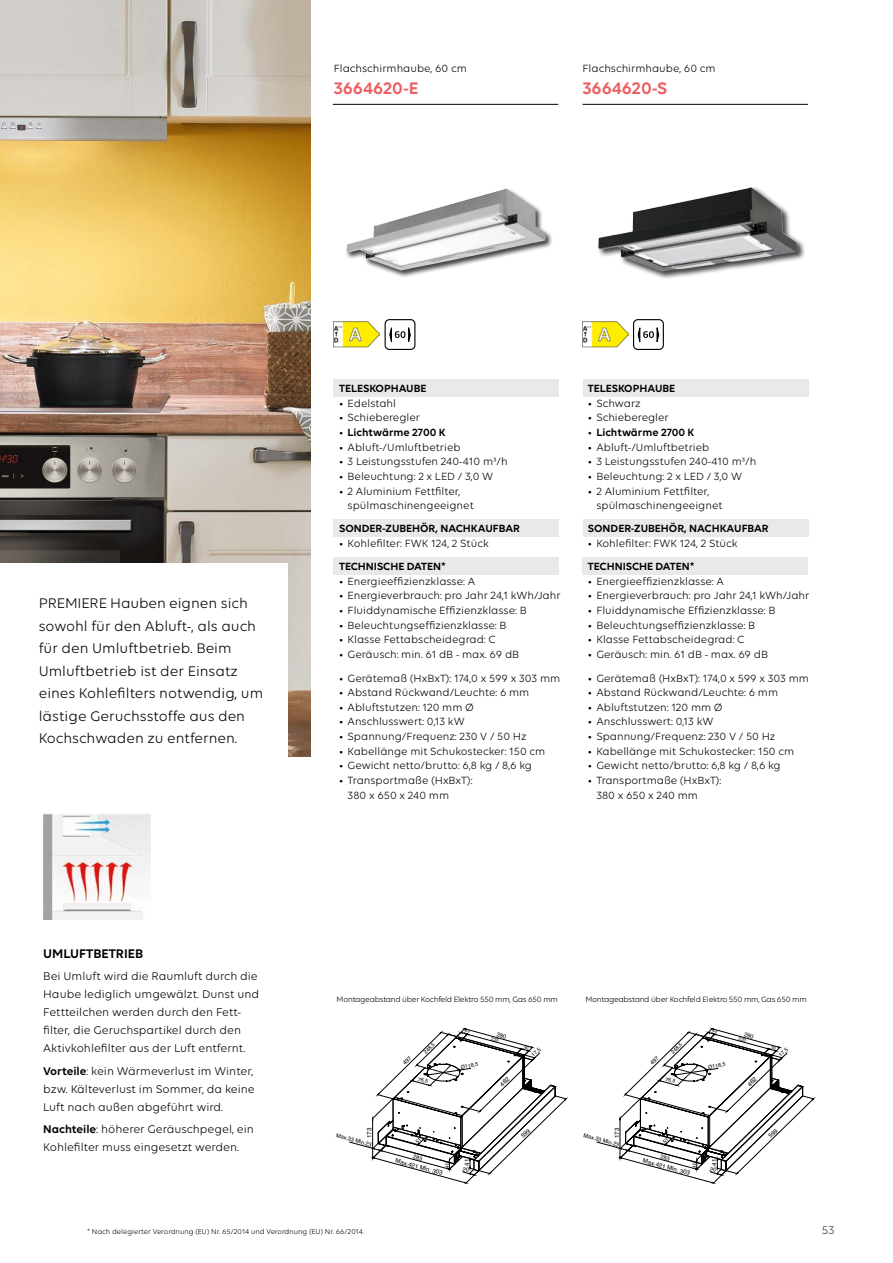
<style>
.page{position:relative;width:893px;height:1263px;background:#fff}
.page>*{position:absolute;margin:0;border:0;box-sizing:border-box;transform-origin:0 0}
.t1{font:600 18px "Volte";color:#eb5f62}
.t2{font:15px/22.5px "Volte";color:#000}
.t3{font:600 13.5px "Volte";color:#000}
.t4{font:12px/18px "Volte";color:#000}
.t5{font:12px "Volte";color:#3c3c3b}
.t6{font:11.25px/14.7px "Volte";color:#000}
.t7{font:600 11.25px "Volte";color:#000}
.t8{font:8.25px "Volte";letter-spacing:-.03em;color:#000}
.t9{font:7.5px "Volte";color:#000}
.t10{font:6.15px "Helvetica";color:#000}
.t11{font:5.55px "Helvetica";color:#000}
.t12{font:5.4px "Helvetica";color:#000}
.t13{font:5.25px "Helvetica";color:#000}
.t14{font:4.8px "Helvetica";color:#000}
.s1{font-weight:400}
.s2{font-weight:600}
</style>
<div class="page">
<div style="left:334px;top:379px;width:225px;height:17px;background:#e8e9e9"></div>
<div style="left:334px;top:519px;width:225px;height:17px;background:#e8e9e9"></div>
<div style="left:583px;top:379px;width:226px;height:17px;background:#e8e9e9"></div>
<div style="left:334px;top:557px;width:225px;height:17px;background:#e8e9e9"></div>
<div style="left:583px;top:519px;width:226px;height:17px;background:#e8e9e9"></div>
<hr style="left:583px;top:104px;width:225px;height:1px;background:#000">
<hr style="left:333px;top:104px;width:225px;height:1px;background:#000">
<div style="left:583px;top:557px;width:225px;height:17px;background:#e8e9e9"></div>
<img style="left:0;top:0;width:310px;height:757px">
<div style="left:0;top:563px;width:287px;height:234px;background:#fff"></div>
<img style="left:43px;top:813px;width:108px;height:106px">
<div style="left:385px;top:319px;width:30px;height:31px;border:1px solid #000;border-radius:4px"></div>
<svg style="left:389px;top:327px;width:22px;height:16px"></svg>
<div style="left:633px;top:319px;width:31px;height:31px;border:1px solid #000;border-radius:4px"></div>
<svg style="left:637px;top:327px;width:22px;height:16px"></svg>
<div style="left:597px;top:186px;width:208px;height:94px;background:#000;opacity:.75"></div>
<img style="left:598px;top:187px;width:199px;height:85px">
<div style="left:346px;top:187px;width:207px;height:91px;background:#000;opacity:.75"></div>
<img style="left:347px;top:189px;width:199px;height:81px">
<img style="left:334px;top:321px;width:45px;height:27px">
<img style="left:583px;top:321px;width:45px;height:27px">
<svg style="left:349px;top:1028px;width:218px;height:156px"></svg>
<svg style="left:597px;top:1028px;width:217px;height:156px"></svg>
<p class="t6" style="left:334px;top:61px;width:135px">Flachschirmhaube, 60 cm</p>
<h1 class="t1" style="left:334px;top:77px;width:86px">3664620-E</h1>
<p class="t6" style="left:583px;top:61px;width:135px">Flachschirmhaube, 60 cm</p>
<h1 class="t1" style="left:583px;top:77px;width:86px">3664620-S</h1>
<h2 class="t2" style="left:39px;top:592px;width:226px">PREMIERE Hauben eignen sich sowohl für den Abluft-, als auch für den Umluftbetrieb. Beim<br>Umluftbetrieb ist der Einsatz eines Kohlefilters notwendig, um lästige Geruchsstoffe aus den<br>Kochschwaden zu entfernen.</h2>
<p class="t7" style="left:339px;top:382px;width:89px">TELESKOPHAUBE</p>
<p class="t6" style="left:339px;top:396px;width:58px">• Edelstahl</p>
<p class="t6" style="left:339px;top:410px;width:82px">• Schieberegler</p>
<p class="t7" style="left:339px;top:426px;width:108px"><span class="s1">•</span> Lichtwärme 2700 K</p>
<p class="t6" style="left:339px;top:439px;width:123px">• Abluft-/Umluftbetrieb</p>
<p class="t6" style="left:339px;top:454px;width:170px">• 3 Leistungsstufen 240-410 m³/h</p>
<p class="t6" style="left:339px;top:469px;width:156px">• Beleuchtung: 2 x LED / 3,0 W</p>
<p class="t6" style="left:348px;top:483px;width:128px;text-indent:-9px">• 2 Aluminium Fettfilter, spülmaschinengeeignet</p>
<p class="t7" style="left:339px;top:522px;width:182px">SONDER-ZUBEHÖR, NACHKAUFBAR</p>
<p class="t6" style="left:339px;top:536px;width:151px">• Kohlefilter: FWK 124, 2 Stück</p>
<p class="t7" style="left:339px;top:560px;width:108px">TECHNISCHE DATEN*</p>
<p class="t6" style="left:339px;top:573px;width:138px">• Energieeffizienzklasse: A</p>
<p class="t6" style="left:339px;top:588px;width:223px">• Energieverbrauch: pro Jahr 24,1 kWh/Jahr</p>
<p class="t6" style="left:339px;top:603px;width:189px">• Fluiddynamische Effizienzklasse: B</p>
<p class="t6" style="left:339px;top:617px;width:169px">• Beleuchtungseffizienzklasse: B</p>
<p class="t6" style="left:339px;top:632px;width:158px">• Klasse Fettabscheidegrad: C</p>
<p class="t6" style="left:339px;top:647px;width:182px">• Geräusch: min. 61 dB - max. 69 dB</p>
<p class="t6" style="left:339px;top:670px;width:223px">• Gerätemaß (HxBxT): 174,0 x 599 x 303 mm</p>
<p class="t6" style="left:339px;top:685px;width:192px">• Abstand Rückwand/Leuchte: 6 mm</p>
<p class="t6" style="left:339px;top:699px;width:136px">• Abluftstutzen: 120 mm Ø</p>
<p class="t6" style="left:339px;top:714px;width:127px">• Anschlusswert: 0,13 kW</p>
<p class="t6" style="left:339px;top:729px;width:189px">• Spannung/Frequenz: 230 V / 50 Hz</p>
<p class="t6" style="left:339px;top:743px;width:208px">• Kabellänge mit Schukostecker: 150 cm</p>
<p class="t6" style="left:339px;top:758px;width:194px">• Gewicht netto/brutto: 6,8 kg / 8,6 kg</p>
<p class="t6" style="left:348px;top:773px;width:127px;text-indent:-9px">• Transportmaße (HxBxT):<br>380 x 650 x 240 mm</p>
<p class="t7" style="left:588px;top:382px;width:89px">TELESKOPHAUBE</p>
<p class="t6" style="left:588px;top:396px;width:54px">• Schwarz</p>
<p class="t6" style="left:588px;top:410px;width:82px">• Schieberegler</p>
<p class="t7" style="left:588px;top:426px;width:108px"><span class="s1">•</span> Lichtwärme 2700 K</p>
<p class="t6" style="left:588px;top:439px;width:123px">• Abluft-/Umluftbetrieb</p>
<p class="t6" style="left:588px;top:454px;width:170px">• 3 Leistungsstufen 240-410 m³/h</p>
<p class="t6" style="left:588px;top:469px;width:156px">• Beleuchtung: 2 x LED / 3,0 W</p>
<p class="t6" style="left:596px;top:483px;width:128px;text-indent:-9px">• 2 Aluminium Fettfilter, spülmaschinengeeignet</p>
<p class="t7" style="left:588px;top:522px;width:182px">SONDER-ZUBEHÖR, NACHKAUFBAR</p>
<p class="t6" style="left:588px;top:536px;width:151px">• Kohlefilter: FWK 124, 2 Stück</p>
<p class="t7" style="left:588px;top:560px;width:108px">TECHNISCHE DATEN*</p>
<p class="t6" style="left:588px;top:573px;width:138px">• Energieeffizienzklasse: A</p>
<p class="t6" style="left:588px;top:588px;width:223px">• Energieverbrauch: pro Jahr 24,1 kWh/Jahr</p>
<p class="t6" style="left:588px;top:603px;width:189px">• Fluiddynamische Effizienzklasse: B</p>
<p class="t6" style="left:588px;top:617px;width:169px">• Beleuchtungseffizienzklasse: B</p>
<p class="t6" style="left:588px;top:632px;width:158px">• Klasse Fettabscheidegrad: C</p>
<p class="t6" style="left:588px;top:647px;width:182px">• Geräusch: min. 61 dB - max. 69 dB</p>
<p class="t6" style="left:588px;top:670px;width:223px">• Gerätemaß (HxBxT): 174,0 x 599 x 303 mm</p>
<p class="t6" style="left:588px;top:685px;width:192px">• Abstand Rückwand/Leuchte: 6 mm</p>
<p class="t6" style="left:588px;top:699px;width:136px">• Abluftstutzen: 120 mm Ø</p>
<p class="t6" style="left:588px;top:714px;width:127px">• Anschlusswert: 0,13 kW</p>
<p class="t6" style="left:588px;top:729px;width:189px">• Spannung/Frequenz: 230 V / 50 Hz</p>
<p class="t6" style="left:588px;top:743px;width:208px">• Kabellänge mit Schukostecker: 150 cm</p>
<p class="t6" style="left:588px;top:758px;width:194px">• Gewicht netto/brutto: 6,8 kg / 8,6 kg</p>
<p class="t6" style="left:596px;top:773px;width:127px;text-indent:-9px">• Transportmaße (HxBxT):<br>380 x 650 x 240 mm</p>
<p class="t3" style="left:43px;top:946px;width:101px">UMLUFTBETRIEB</p>
<p class="t4" style="left:43px;top:967px;width:217px">Bei Umluft wird die Raumluft durch die Haube lediglich umgewälzt. Dunst und Fettteilchen werden durch den Fett&shy;filter, die Geruchspartikel durch den Aktivkohlefilter aus der Luft entfernt.</p>
<p class="t4" style="left:43px;top:1061px;width:213px;text-align:justify"><span class="s2">Vorteile</span>: kein Wärmeverlust im Winter, bzw. Kälteverlust im Sommer, da keine Luft nach außen abgeführt wird.</p>
<p class="t4" style="left:43px;top:1120px;width:212px"><span class="s2">Nachteile</span>: höherer Geräuschpegel, ein<br>Kohlefilter muss eingesetzt werden.</p>
<p class="t8" style="left:337px;top:994px;width:223px">Montageabstand über Kochfeld Elektro 550 mm, Gas 650 mm</p>
<p class="t8" style="left:585px;top:994px;width:223px">Montageabstand über Kochfeld Elektro 550 mm, Gas 650 mm</p>
<p class="t10" style="left:365px;top:1138px;width:12px;rotate:-90deg">173</p>
<p class="t11" style="left:338px;top:1131px;width:38px;rotate:15deg">Max.33 Min.23</p>
<p class="t13" style="left:422px;top:1050px;width:15px;rotate:-44deg">248,5</p>
<p class="t13" style="left:419px;top:1075px;width:12px;rotate:15deg">76,5</p>
<p class="t12" style="left:460px;top:1063px;width:19px;rotate:-9deg">Ø118,5</p>
<p class="t10" style="left:397px;top:1156px;width:50px;rotate:15deg">Max.421 Min. 303</p>
<p class="t10" style="left:462px;top:1166px;width:8px;rotate:-90deg">41</p>
<p class="t14" style="left:443px;top:1168px;width:7px;rotate:-90deg">40</p>
<p class="t12" style="left:529px;top:1053px;width:12px;rotate:-44deg">17,5</p>
<p class="t10" style="left:612px;top:1138px;width:12px;rotate:-90deg">173</p>
<p class="t11" style="left:585px;top:1131px;width:38px;rotate:15deg">Max.33 Min.23</p>
<p class="t13" style="left:669px;top:1050px;width:15px;rotate:-44deg">248,5</p>
<p class="t13" style="left:666px;top:1075px;width:12px;rotate:15deg">76,5</p>
<p class="t12" style="left:707px;top:1063px;width:19px;rotate:-9deg">Ø118,5</p>
<p class="t10" style="left:644px;top:1156px;width:50px;rotate:15deg">Max.421 Min. 303</p>
<p class="t10" style="left:709px;top:1166px;width:8px;rotate:-90deg">41</p>
<p class="t14" style="left:691px;top:1168px;width:7px;rotate:-90deg">40</p>
<p class="t12" style="left:777px;top:1053px;width:12px;rotate:-44deg">17,5</p>
<p class="t9" style="left:87px;top:1227px;width:279px">* Nach delegierter Verordnung (EU) Nr. 65/2014 und Verordnung (EU) Nr. 66/2014.</p>
<p class="t5" style="left:822px;top:1223px;width:14px">53</p>
</div>
